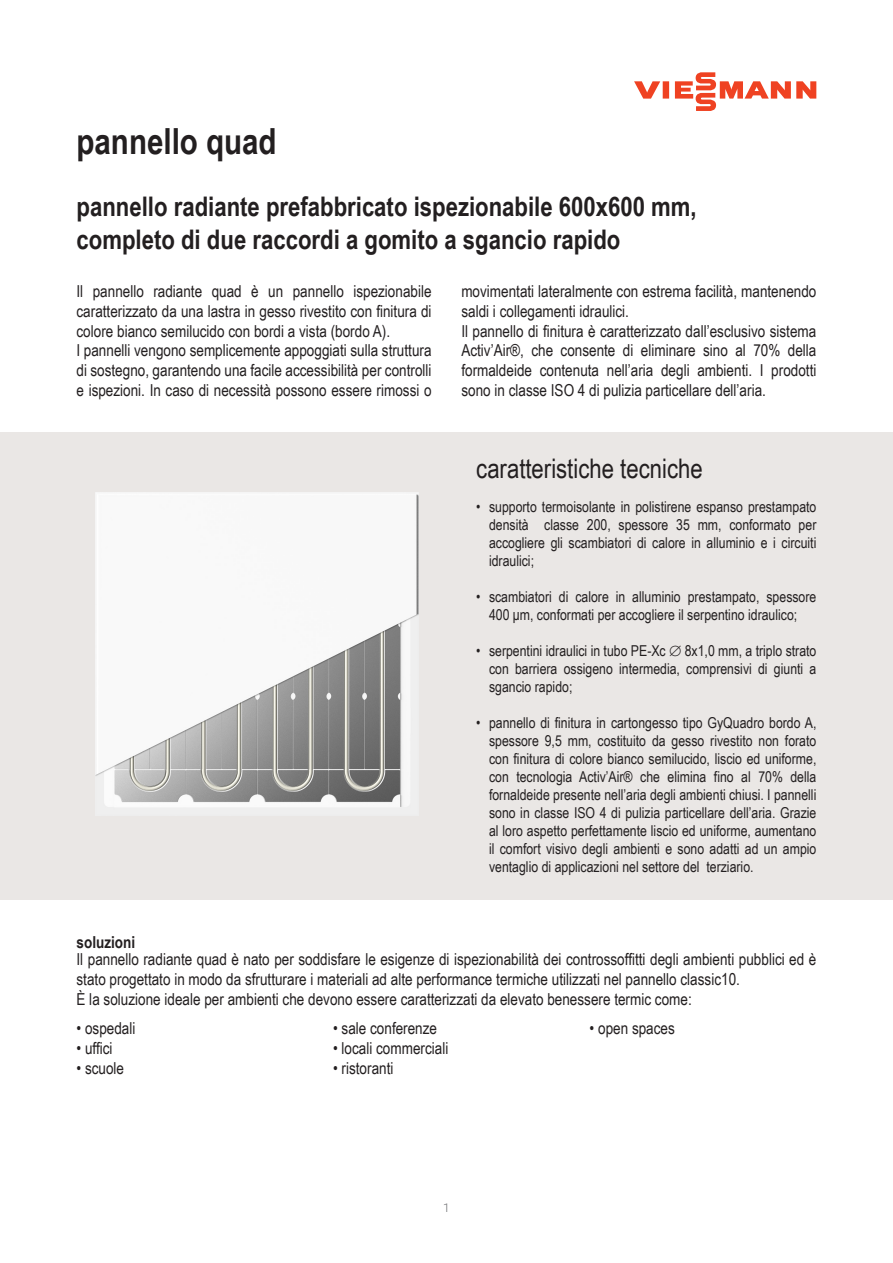
<style>
.page{position:relative;width:893px;height:1263px;background:#fff}
.page>*{position:absolute;margin:0;border:0;box-sizing:border-box;transform-origin:0 0}
.t1{font:700 36px "Arial Narrow";color:#231f20}
.t2{font:700 27px/32.4px "Arial Narrow";color:#231f20}
.t3{font:27px "Arial Narrow";color:#231f20}
.Paragraph_Style_2{font:16.5px/19.8px "Arial Narrow";color:#231f20;text-align:justify}
.Paragraph_Style_2-2{font:700 16.5px "Arial Narrow";color:#231f20}
.t4{font:15px/18px "Arial Narrow";color:#231f20;text-align:justify}
.t5{font:300 12px "Roboto";color:#6c6d70}
</style>
<div class="page">
<div style="left:0;top:432px;width:893px;height:468px;background:#eae7e5"></div>
<img style="left:96px;top:493px;width:323px;height:315px">
<div style="left:663px;top:81px;width:6px;height:18px;background:#ef4222"></div>
<svg style="left:634px;top:81px;width:26px;height:18px"></svg>
<svg style="left:675px;top:72px;width:141px;height:39px"></svg>
<p class="t1" style="left:77px;top:114px;width:202px">pannello quad</p>
<p class="t2" style="left:77px;top:189px;width:622px">pannello radiante prefabbricato ispezionabile 600x600 mm, completo di due raccordi a gomito a sgancio rapido</p>
<p class="Paragraph_Style_2" style="left:77px;top:281px;width:357px">Il pannello radiante quad è un pannello ispezionabile caratterizzato da una lastra in gesso rivestito con finitura di colore bianco semilucido con bordi a vista (bordo A).</p>
<p class="Paragraph_Style_2" style="left:77px;top:340px;width:357px">I pannelli vengono semplicemente appoggiati sulla struttura di sostegno, garantendo una facile accessibilità per controlli e ispezioni. In caso di necessità possono essere rimossi o</p>
<p class="Paragraph_Style_2" style="left:461px;top:281px;width:357px">movimentati lateralmente con estrema facilità, mantenendo saldi i collegamenti idraulici.</p>
<p class="Paragraph_Style_2" style="left:461px;top:320px;width:357px">Il pannello di finitura è caratterizzato dall’esclusivo sistema Activ’Air®, che consente di eliminare sino al 70% della formaldeide contenuta nell’aria degli ambienti. I prodotti sono in classe ISO 4 di pulizia particellare dell’aria.</p>
<p class="t3" style="left:476px;top:448px;width:228px">caratteristiche tecniche</p>
<p class="t4" style="left:489px;top:497px;width:329px;text-indent:-13px">• supporto termoisolante in polistirene espanso prestampato densità classe 200, spessore 35 mm, conformato per accogliere gli scambiatori di calore in alluminio e i circuiti idraulici;</p>
<p class="t4" style="left:476px;top:587px;width:342px;text-align:center">• scambiatori di calore in alluminio prestampato, spessore<br>400 μm, conformati per accogliere il serpentino idraulico;</p>
<p class="t4" style="left:489px;top:641px;width:329px;text-indent:-13px">• serpentini idraulici in tubo PE-Xc ∅ 8x1,0 mm, a triplo strato con barriera ossigeno intermedia, comprensivi di giunti a sgancio rapido;</p>
<p class="t4" style="left:489px;top:713px;width:329px;text-indent:-13px">• pannello di finitura in cartongesso tipo GyQuadro bordo A, spessore 9,5 mm, costituito da gesso rivestito non forato con finitura di colore bianco semilucido, liscio ed uniforme, con tecnologia Activ’Air® che elimina fino al 70% della fornaldeide presente nell’aria degli ambienti chiusi. I pannelli sono in classe ISO 4 di pulizia particellare dell’aria. Grazie al loro aspetto perfettamente liscio ed uniforme, aumentano il comfort visivo degli ambienti e sono adatti ad un ampio ventaglio di applicazioni nel settore del terziario.</p>
<p class="Paragraph_Style_2-2" style="left:77px;top:930px;width:60px">soluzioni</p>
<p class="Paragraph_Style_2" style="left:77px;top:949px;width:741px">Il pannello radiante quad è nato per soddisfare le esigenze di ispezionabilità dei controssoffitti degli ambienti pubblici ed è stato progettato in modo da sfrutturare i materiali ad alte performance termiche utilizzati nel pannello classic10.</p>
<p class="Paragraph_Style_2" style="left:77px;top:988px;width:617px">È la soluzione ideale per ambienti che devono essere caratterizzati da elevato benessere termic come:</p>
<p class="Paragraph_Style_2" style="left:77px;top:1018px;width:60px">• ospedali</p>
<p class="Paragraph_Style_2" style="left:77px;top:1038px;width:38px">• uffici</p>
<p class="Paragraph_Style_2" style="left:77px;top:1058px;width:49px">• scuole</p>
<p class="Paragraph_Style_2" style="left:333px;top:1018px;width:106px">• sale conferenze</p>
<p class="Paragraph_Style_2" style="left:333px;top:1038px;width:117px">• locali commerciali</p>
<p class="Paragraph_Style_2" style="left:333px;top:1058px;width:62px">• ristoranti</p>
<p class="Paragraph_Style_2" style="left:590px;top:1018px;width:87px">• open spaces</p>
<p class="t5" style="left:443px;top:1199px;width:8px">1</p>
</div>
